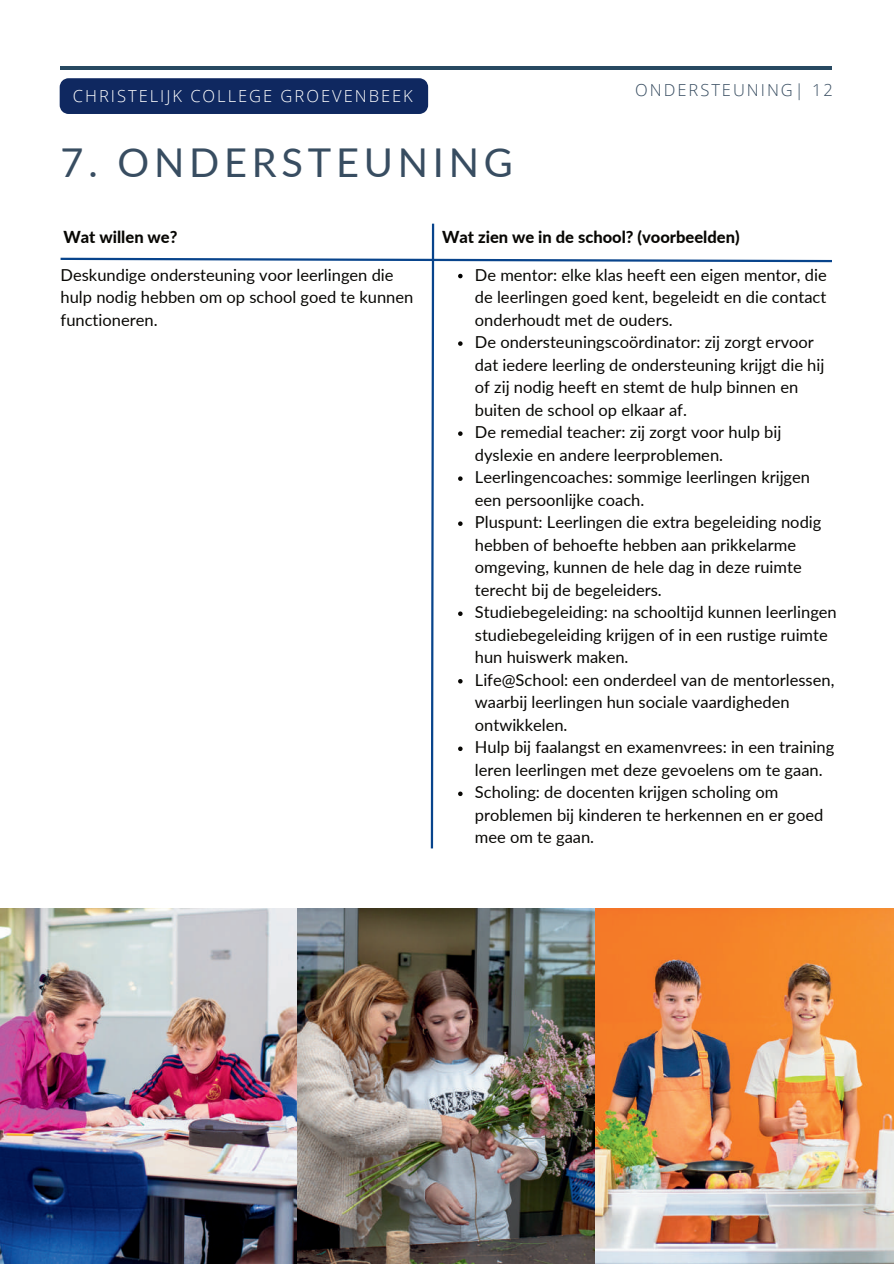
<style>
.page{position:relative;width:894px;height:1264px;background:#fff}
.page>*{position:absolute;margin:0;border:0;box-sizing:border-box;transform-origin:0 0}
.t1{font:39.75px "Lato";letter-spacing:.12em;color:#384d61}
.t2{font:16.5px/22.5px "Lato";color:#080704}
.t3{font:800 16.5px "Lato";color:#080704}
.t4{font:300 16.5px "Open Sans";letter-spacing:.12em;color:#fff}
.t5{font:300 16.5px "Open Sans";letter-spacing:.12em;color:#384d61}
</style>
<div class="page">
<hr style="left:61px;top:66px;width:770px;height:4px;background:#284961">
<div style="left:60px;top:78px;width:368px;height:36px;background:#0f2860"></div>
<svg style="left:60px;top:223px;width:772px;height:626px"></svg>
<img style="left:0;top:908px;width:893px;height:355px">
<p class="t4" style="left:73px;top:84px;width:341px">CHRISTELIJK COLLEGE GROEVENBEEK</p>
<p class="t5" style="left:635px;top:79px;width:199px">ONDERSTEUNING| 12</p>
<h1 class="t1" style="left:61px;top:134px;width:453px">7. ONDERSTEUNING</h1>
<p class="t3" style="left:63px;top:225px;width:115px">Wat willen we?</p>
<p class="t3" style="left:442px;top:225px;width:299px">Wat zien we in de school? (voorbeelden)</p>
<p class="t2" style="left:61px;top:262px;width:354px">Deskundige ondersteuning voor leerlingen die hulp nodig hebben om op school goed te kunnen functioneren.</p>
<p class="t2" style="left:474px;top:262px;width:363px">De mentor: elke klas heeft een eigen mentor, die de leerlingen goed kent, begeleidt en die contact onderhoudt met de ouders.<br>De ondersteuningscoördinator: zij zorgt ervoor dat iedere leerling de ondersteuning krijgt die hij of zij nodig heeft en stemt de hulp binnen en buiten de school op elkaar af.<br>De remedial teacher: zij zorgt voor hulp bij dyslexie en andere leerproblemen.<br>Leerlingencoaches: sommige leerlingen krijgen een persoonlijke coach.<br>Pluspunt: Leerlingen die extra begeleiding nodig hebben of behoefte hebben aan prikkelarme omgeving, kunnen de hele dag in deze ruimte terecht bij de begeleiders.<br>Studiebegeleiding: na schooltijd kunnen leerlingen studiebegeleiding krijgen of in een rustige ruimte hun huiswerk maken.<br>Life@School: een onderdeel van de mentorlessen, waarbij leerlingen hun sociale vaardigheden ontwikkelen.<br>Hulp bij faalangst en examenvrees: in een training leren leerlingen met deze gevoelens om te gaan.<br>Scholing: de docenten krijgen scholing om problemen bij kinderen te herkennen en er goed mee om te gaan.</p>
</div>
